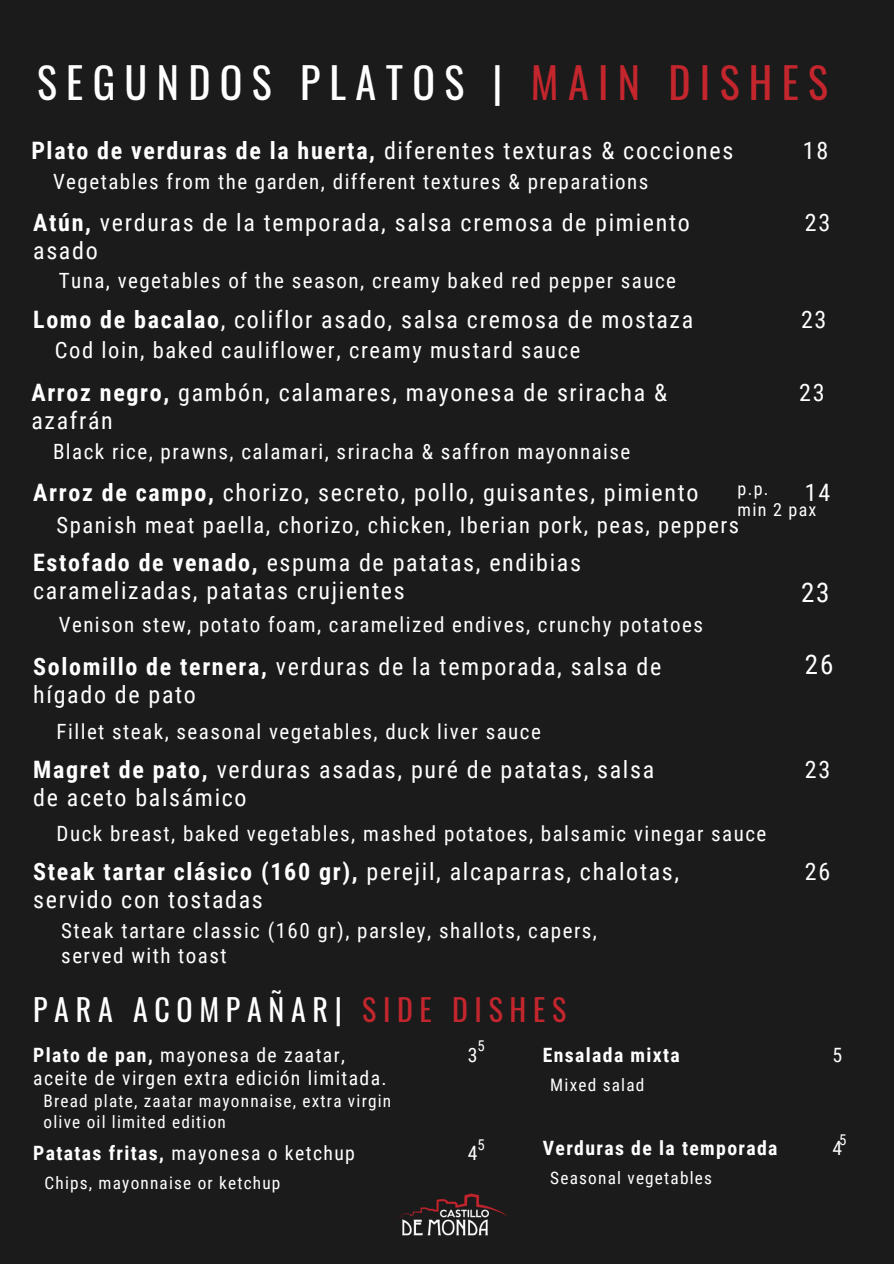
<style>
.page{position:relative;width:894px;height:1264px;background:#fff}
.page>*{position:absolute;margin:0;border:0;box-sizing:border-box;transform-origin:0 0}
.t1{font:42px "Oswald";letter-spacing:.22em;color:#fff}
.t2{font:30px "Oswald";letter-spacing:.22em;color:#fff}
.t3{font:27px "Roboto Condensed";color:#fff}
.t4{font:24px/28.5px "Roboto Condensed";letter-spacing:.07em;color:#fff}
.t5{font:22.5px "Roboto Condensed";letter-spacing:.07em;color:#fff}
.t6{font:21px/25.2px "Roboto Condensed";letter-spacing:.07em;color:#fff}
.t7{font:19.65px/23.4px "Roboto Condensed";letter-spacing:.07em;color:#fff}
.t8{font:700 19.65px "Roboto Condensed";letter-spacing:.07em;color:#fff}
.t9{font:18px "Roboto Condensed";letter-spacing:.07em;color:#fff}
.t10{font:17.25px/20.7px "Roboto Condensed";letter-spacing:.07em;color:#fff}
.t11{font:14.85px "Roboto Condensed";color:#fff}
.s1{color:#c4262e}
.s2{font-weight:700}
</style>
<div class="page">
<div style="left:0;top:0;width:893px;height:1263px;background:#1b1b1b"></div>
<img style="left:398px;top:1193px;width:109px;height:42px">
<h1 class="t1" style="left:37px;top:50px;width:792px">SEGUNDOS PLATOS | <span class="s1">MAIN DISHES</span></h1>
<p class="t4" style="left:31px;top:137px;width:703px"><span class="s2">Plato de verduras de la huerta,</span> diferentes texturas &amp; cocciones</p>
<p class="t6" style="left:53px;top:169px;width:596px">Vegetables from the garden, different textures &amp; preparations</p>
<p class="t4" style="left:802px;top:137px;width:27px">18</p>
<p class="t4" style="left:33px;top:208px;width:658px"><span class="s2">Atún,</span> verduras de la temporada, salsa cremosa de pimiento asado</p>
<p class="t6" style="left:59px;top:268px;width:618px">Tuna, vegetables of the season, creamy baked red pepper sauce</p>
<p class="t4" style="left:33px;top:305px;width:661px"><span class="s2">Lomo de bacalao</span>, coliflor asado, salsa cremosa de mostaza</p>
<p class="t5" style="left:55px;top:337px;width:526px">Cod loin, baked cauliflower, creamy mustard sauce</p>
<p class="t4" style="left:31px;top:378px;width:637px"><span class="s2">Arroz negro,</span> gambón, calamares, mayonesa de sriracha &amp; azafrán</p>
<p class="t6" style="left:53px;top:439px;width:578px">Black rice, prawns, calamari, sriracha &amp; saffron mayonnaise</p>
<p class="t4" style="left:804px;top:208px;width:27px">23</p>
<p class="t4" style="left:800px;top:305px;width:27px">23</p>
<p class="t4" style="left:799px;top:378px;width:27px">23</p>
<p class="t4" style="left:33px;top:478px;width:666px"><span class="s2">Arroz de campo,</span> chorizo, secreto, pollo, guisantes, pimiento</p>
<p class="t5" style="left:57px;top:512px;width:683px">Spanish meat paella, chorizo, chicken, Iberian pork, peas, peppers</p>
<p class="t9" style="left:737px;top:478px;width:32px">p.p.</p>
<p class="t4" style="left:804px;top:478px;width:27px">14</p>
<p class="t9" style="left:737px;top:499px;width:80px">min 2 pax</p>
<p class="t4" style="left:33px;top:548px;width:549px"><span class="s2">Estofado de venado,</span> espuma de patatas, endibias caramelizadas, patatas crujientes</p>
<p class="t6" style="left:59px;top:612px;width:645px">Venison stew, potato foam, caramelized endives, crunchy potatoes</p>
<p class="t4" style="left:33px;top:652px;width:629px"><span class="s2">Solomillo de ternera,</span> verduras de la temporada, salsa de hígado de pato</p>
<p class="t6" style="left:57px;top:719px;width:485px">Fillet steak, seasonal vegetables, duck liver sauce</p>
<p class="t4" style="left:33px;top:755px;width:622px"><span class="s2">Magret de pato,</span> verduras asadas, puré de patatas, salsa de aceto balsámico</p>
<p class="t6" style="left:57px;top:821px;width:711px">Duck breast, baked vegetables, mashed potatoes, balsamic vinegar sauce</p>
<p class="t4" style="left:33px;top:857px;width:647px"><span class="s2">Steak tartar clásico (160 gr),</span> perejil, alcaparras, chalotas, servido con tostadas</p>
<p class="t6" style="left:61px;top:918px;width:537px">Steak tartare classic (160 gr), parsley, shallots, capers, served with toast</p>
<p class="t2" style="left:33px;top:986px;width:534px">PARA ACOMPAÑAR| <span class="s1">SIDE DISHES</span></p>
<p class="t8" style="left:542px;top:1043px;width:138px">Ensalada mixta</p>
<p class="t10" style="left:550px;top:1074px;width:95px">Mixed salad</p>
<p class="t11" style="left:477px;top:1037px;width:9px">5</p>
<p class="t7" style="left:33px;top:1043px;width:355px"><span class="s2">Plato de pan,</span> mayonesa de zaatar, aceite de virgen extra edición limitada.</p>
<p class="t10" style="left:43px;top:1091px;width:349px">Bread plate, zaatar mayonnaise, extra virgin olive oil limited edition</p>
<p class="t7" style="left:467px;top:1043px;width:11px">3</p>
<p class="t7" style="left:33px;top:1141px;width:323px"><span class="s2">Patatas fritas,</span> mayonesa o ketchup</p>
<p class="t10" style="left:44px;top:1173px;width:237px">Chips, mayonnaise or ketchup</p>
<p class="t11" style="left:477px;top:1136px;width:9px">5</p>
<p class="t7" style="left:467px;top:1141px;width:11px">4</p>
<p class="t8" style="left:542px;top:1136px;width:236px">Verduras de la temporada</p>
<p class="t10" style="left:550px;top:1167px;width:163px">Seasonal vegetables</p>
<p class="t3" style="left:800px;top:577px;width:30px">23</p>
<p class="t3" style="left:804px;top:649px;width:30px">26</p>
<p class="t4" style="left:804px;top:755px;width:27px">23</p>
<p class="t4" style="left:804px;top:857px;width:27px">26</p>
<p class="t7" style="left:832px;top:1043px;width:11px">5</p>
<p class="t11" style="left:838px;top:1130px;width:9px">5</p>
<p class="t7" style="left:832px;top:1136px;width:11px">4</p>
</div>
